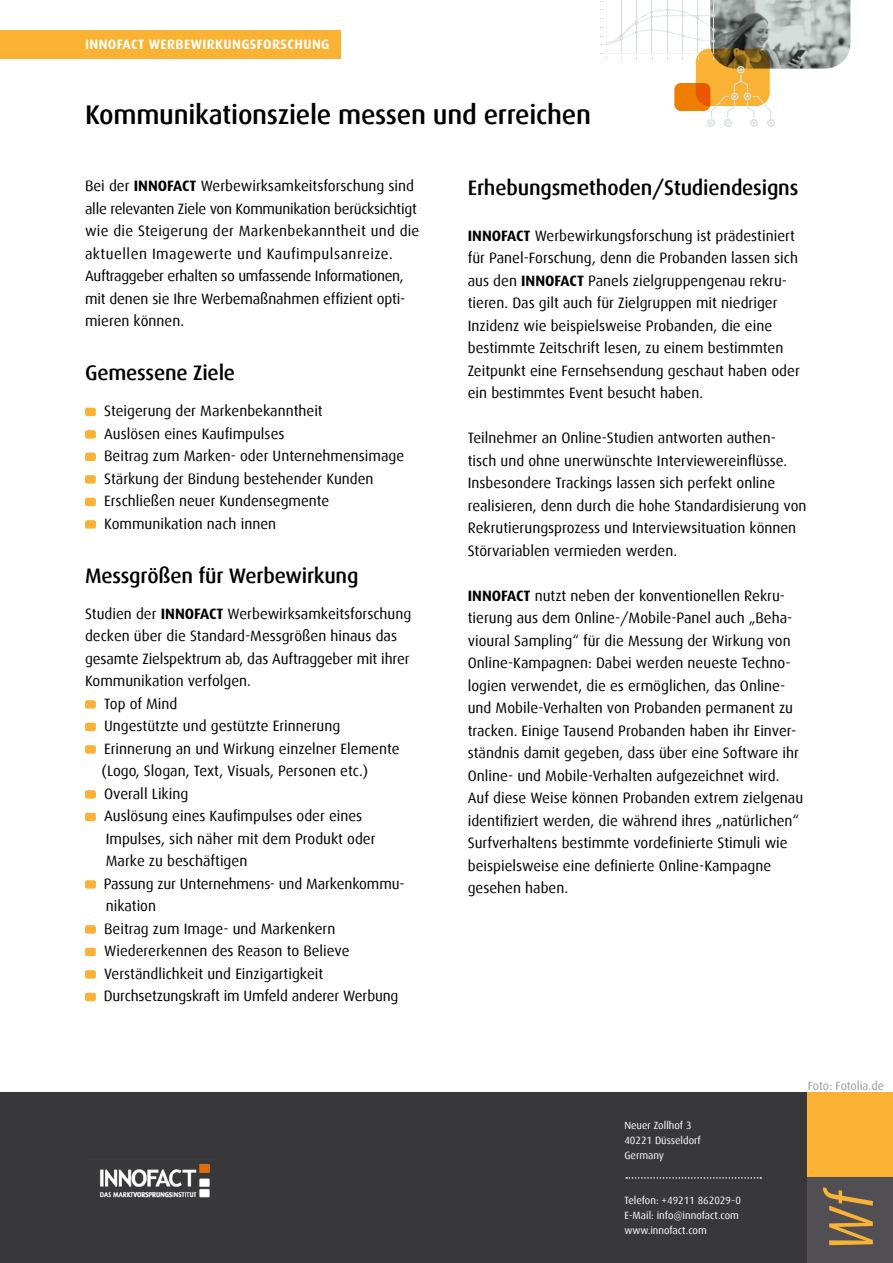
<style>
.page{position:relative;width:893px;height:1263px;background:#fff}
.page>*{position:absolute;margin:0;border:0;box-sizing:border-box;transform-origin:0 0}
.t1{font:italic 63.45px "Dax";color:#f9b234;scale:.84 1}
.t2{font:500 27px "Dax";letter-spacing:-.01em;color:#000}
.t3{font:500 21px "Dax";letter-spacing:-.01em;color:#000}
.t4{font:15px/22.5px "Dax";color:#000}
.t5{font:700 13.5px "Dax";letter-spacing:.03em;color:#fff}
.t6{font:12px "Dax";letter-spacing:-.005em;color:#a09a9c}
.t7{font:10.5px/15px "Dax";color:#fff}
.s1{font-weight:700}
</style>
<div class="page">
<div style="left:85px;top:408px;width:11px;height:8px;background:#f9b234;border-radius:2px"></div>
<div style="left:85px;top:430px;width:11px;height:9px;background:#f9b234;border-radius:2px"></div>
<div style="left:85px;top:453px;width:11px;height:8px;background:#f9b234;border-radius:2px"></div>
<div style="left:85px;top:475px;width:11px;height:9px;background:#f9b234;border-radius:2px"></div>
<div style="left:85px;top:498px;width:11px;height:8px;background:#f9b234;border-radius:2px"></div>
<div style="left:85px;top:520px;width:11px;height:9px;background:#f9b234;border-radius:2px"></div>
<div style="left:85px;top:700px;width:11px;height:9px;background:#f9b234;border-radius:2px"></div>
<div style="left:85px;top:723px;width:11px;height:8px;background:#f9b234;border-radius:2px"></div>
<div style="left:85px;top:745px;width:11px;height:9px;background:#f9b234;border-radius:2px"></div>
<div style="left:85px;top:790px;width:11px;height:9px;background:#f9b234;border-radius:2px"></div>
<div style="left:85px;top:813px;width:11px;height:8px;background:#f9b234;border-radius:2px"></div>
<div style="left:85px;top:880px;width:11px;height:9px;background:#f9b234;border-radius:2px"></div>
<div style="left:85px;top:925px;width:11px;height:9px;background:#f9b234;border-radius:2px"></div>
<div style="left:85px;top:948px;width:11px;height:8px;background:#f9b234;border-radius:2px"></div>
<div style="left:85px;top:970px;width:11px;height:9px;background:#f9b234;border-radius:2px"></div>
<div style="left:85px;top:993px;width:11px;height:8px;background:#f9b234;border-radius:2px"></div>
<svg style="left:600px;top:0;width:250px;height:127px"></svg>
<div style="left:0;top:1093px;width:893px;height:170px;background:#383739"></div>
<div style="left:808px;top:1093px;width:85px;height:170px;background:#f9b234"></div>
<div style="left:808px;top:1178px;width:85px;height:85px;background:#514f54"></div>
<svg style="left:626px;top:1177px;width:135px;height:2px"></svg>
<div style="left:0;top:31px;width:340px;height:28px;background:#f9b234"></div>
<img style="left:100px;top:1164px;width:110px;height:34px">
<p class="t5" style="left:85px;top:37px;width:246px">INNOFACT WERBEWIRKUNGSFORSCHUNG</p>
<h2 class="t2" style="left:85px;top:99px;width:508px">Kommunikationsziele messen und erreichen</h2>
<p class="t4" style="left:85px;top:175px;width:336px">Bei der <span class="s1">INNOFACT</span> Werbewirksamkeitsforschung sind alle relevanten Ziele von Kommunikation berücksichtigt wie die Steigerung der Markenbekanntheit und die aktuellen Imagewerte und Kaufimpulsanreize.<br>Auftraggeber erhalten so umfassende Informationen, mit denen sie Ihre Werbemaßnahmen effizient opti&shy;mieren können.</p>
<h3 class="t3" style="left:85px;top:361px;width:152px">Gemessene Ziele</h3>
<p class="t4" style="left:104px;top:400px;width:302px">Steigerung der Markenbekanntheit<br>Auslösen eines Kaufimpulses<br>Beitrag zum Marken- oder Unternehmensimage Stärkung der Bindung bestehender Kunden Erschließen neuer Kundensegmente Kommunikation nach innen</p>
<h3 class="t3" style="left:85px;top:564px;width:275px">Messgrößen für Werbewirkung</h3>
<p class="t4" style="left:85px;top:602px;width:328px">Studien der <span class="s1">INNOFACT</span> Werbewirksamkeitsforschung</p>
<p class="t4" style="left:85px;top:625px;width:314px">decken über die Standard-Messgrößen hinaus das</p>
<p class="t4" style="left:85px;top:647px;width:326px">gesamte Zielspektrum ab, das Auftraggeber mit ihrer</p>
<p class="t4" style="left:85px;top:670px;width:168px">Kommunikation verfolgen.</p>
<p class="t4" style="left:104px;top:692px;width:75px">Top of Mind</p>
<p class="t4" style="left:104px;top:715px;width:238px">Ungestützte und gestützte Erinnerung</p>
<p class="t4" style="left:104px;top:737px;width:297px">Erinnerung an und Wirkung einzelner Elemente</p>
<p class="t4" style="left:102px;top:760px;width:268px">(Logo, Slogan, Text, Visuals, Personen etc.)</p>
<p class="t4" style="left:104px;top:782px;width:86px">Overall Liking</p>
<p class="t4" style="left:104px;top:805px;width:260px">Auslösung eines Kaufimpulses oder eines</p>
<p class="t4" style="left:106px;top:827px;width:271px">Impulses, sich näher mit dem Produkt oder</p>
<p class="t4" style="left:106px;top:850px;width:143px">Marke zu beschäftigen</p>
<p class="t4" style="left:104px;top:872px;width:302px">Passung zur Unternehmens- und Markenkommu-</p>
<p class="t4" style="left:106px;top:895px;width:52px">nikation</p>
<p class="t4" style="left:104px;top:917px;width:233px">Beitrag zum Image- und Markenkern</p>
<p class="t4" style="left:104px;top:940px;width:247px">Wiedererkennen des Reason to Believe</p>
<p class="t4" style="left:104px;top:962px;width:221px">Verständlichkeit und Einzigartigkeit</p>
<p class="t4" style="left:104px;top:985px;width:296px">Durchsetzungskraft im Umfeld anderer Werbung</p>
<h3 class="t3" style="left:468px;top:176px;width:332px">Erhebungsmethoden/Studiendesigns</h3>
<p class="t4" style="left:468px;top:224px;width:334px"><span class="s1">INNOFACT</span> Werbewirkungsforschung ist prädestiniert für Panel-Forschung, denn die Probanden lassen sich aus den <span class="s1">INNOFACT</span> Panels zielgruppengenau rekru&shy;tieren. Das gilt auch für Zielgruppen mit niedriger Inzidenz wie beispielsweise Probanden, die eine bestimmte Zeitschrift lesen, zu einem bestimmten Zeitpunkt eine Fernsehsendung geschaut haben oder ein bestimmtes Event besucht haben.</p>
<p class="t4" style="left:468px;top:427px;width:340px">Teilnehmer an Online-Studien antworten authen&shy;tisch und ohne unerwünschte Interviewereinflüsse.<br>Insbesondere Trackings lassen sich perfekt online realisieren, denn durch die hohe Standardisierung von Rekrutierungsprozess und Interviewsituation können Störvariablen vermieden werden.</p>
<p class="t4" style="left:468px;top:584px;width:337px"><span class="s1">INNOFACT</span> nutzt neben der konventionellen Rekru&shy;tierung aus dem Online-/Mobile-Panel auch „Beha&shy;vioural Sampling“ für die Messung der Wirkung von Online-Kampagnen: Dabei werden neueste Techno&shy;logien verwendet, die es ermöglichen, das Online&shy;und Mobile-Verhalten von Probanden permanent zu tracken. Einige Tausend Probanden haben ihr Einver&shy;ständnis damit gegeben, dass über eine Software ihr Online- und Mobile-Verhalten aufgezeichnet wird.<br>Auf diese Weise können Probanden extrem zielgenau identifiziert werden, die während ihres „natürlichen“ Surfverhaltens bestimmte vordefinierte Stimuli wie beispielsweise eine definierte Online-Kampagne gesehen haben.</p>
<p class="t6" style="left:808px;top:1079px;width:78px">Foto: Fotolia.de</p>
<p class="t7" style="left:624px;top:1118px;width:78px">Neuer Zollhof 3<br>40221 Düsseldorf<br>Germany</p>
<p class="t7" style="left:624px;top:1193px;width:118px">Telefon: +49211 862029-0<br>E-Mail: info@innofact.com www.innofact.com</p>
<h1 class="t1" style="left:816px;top:1252px;width:78px;rotate:-90deg">Wf</h1>
</div>
